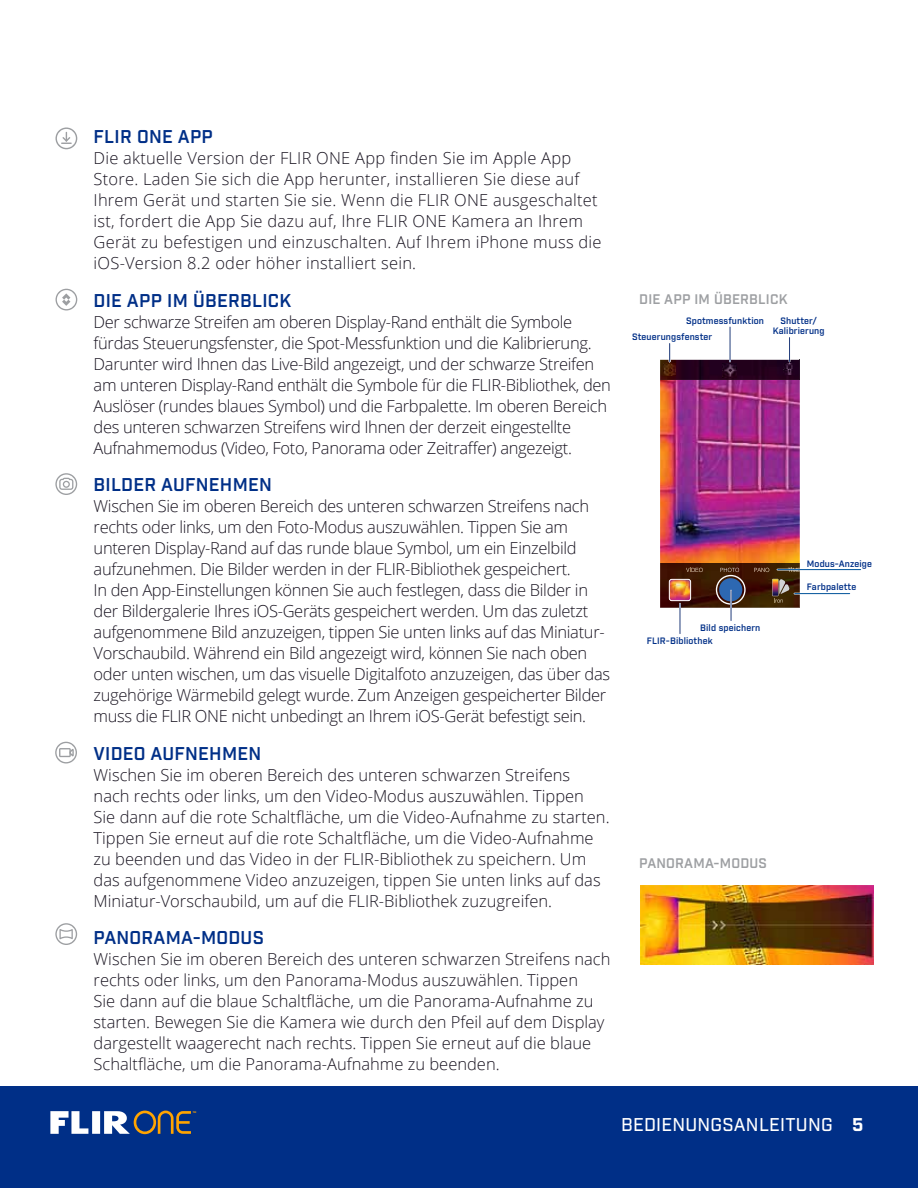
<style>
.page{position:relative;width:918px;height:1188px;background:#fff}
.page>*{position:absolute;margin:0;border:0;box-sizing:border-box;transform-origin:0 0}
.t1{font:600 18px "Industry";letter-spacing:.015em;color:#002f87}
.t2{font:500 18px "Industry";letter-spacing:.015em;color:#fff}
.t3{font:300 16.5px/21px "Open Sans";letter-spacing:-.02em;color:#191421}
.t4{font:300 16.5px/21px "Open Sans";color:#191421}
.t5{font:300 16.5px/21px "Open Sans";letter-spacing:.015em;color:#191421}
.t6{font:600 13.5px "Industry";letter-spacing:.015em;color:#9d9fa2}
.t7{font:600 9px/10.8px "Industry";letter-spacing:.015em;color:#002f87;text-align:center}
.t8{font:700 2.55px "Myriad Pro";color:#ffa400}
.s1{font-weight:700}
</style>
<div class="page">
<div style="left:0;top:1086px;width:918px;height:102px;background:#002f87"></div>
<svg style="left:50px;top:1111px;width:141px;height:23px"></svg>
<svg style="left:55px;top:127px;width:22px;height:22px"></svg>
<svg style="left:56px;top:289px;width:21px;height:21px"></svg>
<svg style="left:55px;top:473px;width:22px;height:22px"></svg>
<svg style="left:55px;top:742px;width:22px;height:22px"></svg>
<svg style="left:55px;top:923px;width:22px;height:22px"></svg>
<img style="left:640px;top:886px;width:234px;height:78px">
<img style="left:660px;top:380px;width:140px;height:183px">
<img style="left:660px;top:360px;width:124px;height:20px">
<img style="left:723px;top:363px;width:14px;height:14px">
<hr style="left:795px;top:593px;width:55px;height:1px;background:#00539a">
<hr style="left:778px;top:569px;width:83px;height:1px;background:#00539a">
<img style="left:660px;top:563px;width:160px;height:45px">
<hr style="left:729px;top:327px;width:2px;height:35px;background:#fff">
<hr style="left:730px;top:327px;width:1px;height:35px;background:#223d7b">
<svg style="left:784px;top:338px;width:16px;height:42px"></svg>
<hr style="left:730px;top:591px;width:2px;height:29px;background:#fff">
<hr style="left:731px;top:591px;width:1px;height:30px;background:#223d7b">
<hr style="left:679px;top:604px;width:2px;height:29px;background:#fff">
<hr style="left:680px;top:604px;width:1px;height:30px;background:#223d7b">
<svg style="left:664px;top:344px;width:12px;height:32px"></svg>
<p class="t1" style="left:94px;top:126px;width:121px">FLIR ONE APP</p>
<p class="t5" style="left:94px;top:147px;width:510px">Die aktuelle Version der FLIR ONE App finden Sie im Apple App Store. Laden Sie sich die App herunter, installieren Sie diese auf Ihrem Gerät und starten Sie sie. Wenn die FLIR ONE ausgeschaltet ist, fordert die App Sie dazu auf, Ihre FLIR ONE Kamera an Ihrem Gerät zu befestigen und einzuschalten. Auf Ihrem iPhone muss die iOS-Version 8.2 oder höher installiert sein.</p>
<p class="t1" style="left:94px;top:289px;width:199px">DIE APP IM ÜBERBLICK</p>
<p class="t3" style="left:94px;top:311px;width:519px">Der schwarze Streifen am oberen Display-Rand enthält die Symbole fürdas Steuerungsfenster, die Spot-Messfunktion und die Kalibrierung.<br>Darunter wird Ihnen das Live-Bild angezeigt, und der schwarze Streifen am unteren Display-Rand enthält die Symbole für die FLIR-Bibliothek, den Auslöser (rundes blaues Symbol) und die Farbpalette. Im oberen Bereich des unteren schwarzen Streifens wird Ihnen der derzeit eingestellte Aufnahmemodus (Video, Foto, Panorama oder Zeitraffer) angezeigt.</p>
<p class="t1" style="left:94px;top:474px;width:180px">BILDER AUFNEHMEN</p>
<p class="t3" style="left:94px;top:495px;width:518px">Wischen Sie im oberen Bereich des unteren schwarzen Streifens nach rechts oder links, um den Foto-Modus auszuwählen. Tippen Sie am unteren Display-Rand auf das runde blaue Symbol, um ein Einzelbild aufzunehmen. Die Bilder werden in der FLIR-Bibliothek gespeichert.<br>In den App-Einstellungen können Sie auch festlegen, dass die Bilder in der Bildergalerie Ihres iOS-Geräts gespeichert werden. Um das zuletzt aufgenommene Bild anzuzeigen, tippen Sie unten links auf das Miniatur-Vorschaubild. Während ein Bild angezeigt wird, können Sie nach oben oder unten wischen, um das visuelle Digitalfoto anzuzeigen, das über das zugehörige Wärmebild gelegt wurde. Zum Anzeigen gespeicherter Bilder muss die FLIR ONE nicht unbedingt an Ihrem iOS-Gerät befestigt sein.</p>
<p class="t1" style="left:94px;top:742px;width:169px">VIDEO AUFNEHMEN</p>
<p class="t4" style="left:94px;top:764px;width:518px">Wischen Sie im oberen Bereich des unteren schwarzen Streifens nach rechts oder links, um den Video-Modus auszuwählen. Tippen Sie dann auf die rote Schaltfläche, um die Video-Aufnahme zu starten.<br>Tippen Sie erneut auf die rote Schaltfläche, um die Video-Aufnahme zu beenden und das Video in der FLIR-Bibliothek zu speichern. Um das aufgenommene Video anzuzeigen, tippen Sie unten links auf das Miniatur-Vorschaubild, um auf die FLIR-Bibliothek zuzugreifen.</p>
<p class="t1" style="left:94px;top:927px;width:172px">PANORAMA-MODUS</p>
<p class="t4" style="left:94px;top:948px;width:518px">Wischen Sie im oberen Bereich des unteren schwarzen Streifens nach rechts oder links, um den Panorama-Modus auszuwählen. Tippen<br>Sie dann auf die blaue Schaltfläche, um die Panorama-Aufnahme zu starten. Bewegen Sie die Kamera wie durch den Pfeil auf dem Display dargestellt waagerecht nach rechts. Tippen Sie erneut auf die blaue Schaltfläche, um die Panorama-Aufnahme zu beenden.</p>
<p class="t6" style="left:639px;top:291px;width:150px">DIE APP IM ÜBERBLICK</p>
<p class="t7" style="left:686px;top:315px;width:80px">Spotmessfunktion</p>
<p class="t7" style="left:773px;top:315px;width:53px">Shutter/<br>Kalibrierung</p>
<p class="t7" style="left:632px;top:332px;width:82px">Steuerungsfenster</p>
<p class="t7" style="left:700px;top:623px;width:62px">Bild speichern</p>
<p class="t7" style="left:647px;top:636px;width:68px">FLIR-Bibliothek</p>
<p class="t7" style="left:807px;top:559px;width:67px">Modus-Anzeige</p>
<p class="t7" style="left:807px;top:582px;width:51px">Farbpalette</p>
<p class="t6" style="left:639px;top:855px;width:129px">PANORAMA-MODUS</p>
<p class="t8" style="left:193px;top:1110px;width:5px">TM</p>
<p class="t2" style="left:621px;top:1114px;width:244px">BEDIENUNGSANLEITUNG <span class="s1">5</span></p>
</div>
